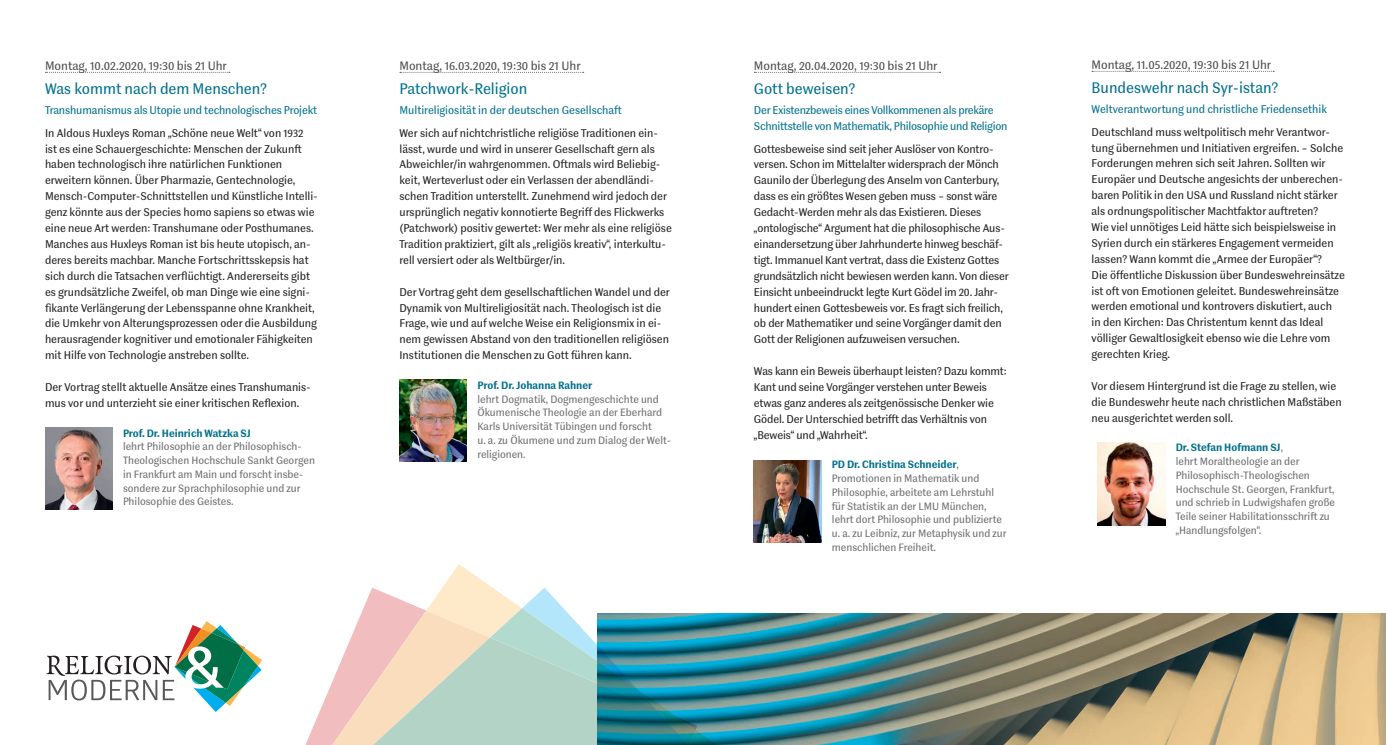
<style>
.page{position:relative;width:1386px;height:745px;background:#fff}
.page>*{position:absolute;margin:0;border:0;box-sizing:border-box;transform-origin:0 0}
.t1{font:15.62px "Contemporary Sans";color:#00708e}
.t2{font:12.5px "Contemporary Sans";color:#4b4c4d}
.t3{font:11.5px/15.9px "Contemporary Sans";color:#231f20}
.t4{font:11.5px/15.9px "Contemporary Sans";letter-spacing:-.01em;color:#00708e}
.t5{font:10.88px/13.8px "Contemporary Sans";color:#6c6d70}
.t6{font:700 10.88px "Contemporary Sans";color:#00708e}
.s1{font-weight:700;color:#00708e}
</style>
<div class="page">
<svg style="left:45px;top:72px;width:185px;height:1px"></svg>
<svg style="left:1092px;top:71px;width:182px;height:1px"></svg>
<svg style="left:400px;top:72px;width:183px;height:1px"></svg>
<svg style="left:754px;top:72px;width:186px;height:1px"></svg>
<img style="left:399px;top:379px;width:68px;height:82px">
<img style="left:1097px;top:442px;width:68px;height:82px">
<img style="left:45px;top:427px;width:67px;height:82px">
<img style="left:754px;top:460px;width:67px;height:82px">
<svg style="left:46px;top:621px;width:213px;height:90px"></svg>
<img style="left:804px;top:613px;width:581px;height:131px">
<svg style="left:443px;top:564px;width:361px;height:180px"></svg>
<svg style="left:363px;top:587px;width:437px;height:157px"></svg>
<svg style="left:259px;top:608px;width:519px;height:136px"></svg>
<svg style="left:261px;top:637px;width:428px;height:107px"></svg>
<p class="t2" style="left:45px;top:59px;width:183px">Montag, 10.02.2020, 19:30 bis 21 Uhr</p>
<h1 class="t1" style="left:45px;top:81px;width:223px">Was kommt nach dem Menschen?</h1>
<p class="t4" style="left:45px;top:102px;width:274px">Transhumanismus als Utopie und technologisches Projekt</p>
<p class="t3" style="left:45px;top:125px;width:274px">In Aldous Huxleys Roman „Schöne neue Welt“ von 1932 ist es eine Schauergeschichte: Menschen der Zukunft haben technologisch ihre natürlichen Funktionen erweitern können. Über Pharmazie, Gentechnologie, Mensch-Computer-Schnittstellen und Künstliche Intelli&shy;genz könnte aus der Species homo sapiens so etwas wie eine neue Art werden: Transhumane oder Posthumanes.<br>Manches aus Huxleys Roman ist bis heute utopisch, an&shy;deres bereits machbar. Manche Fortschrittsskepsis hat sich durch die Tatsachen verflüchtigt. Andererseits gibt es grundsätzliche Zweifel, ob man Dinge wie eine signi&shy;fikante Verlängerung der Lebensspanne ohne Krankheit, die Umkehr von Alterungsprozessen oder die Ausbildung herausragender kognitiver und emotionaler Fähigkeiten mit Hilfe von Technologie anstreben sollte.</p>
<p class="t3" style="left:45px;top:379px;width:267px">Der Vortrag stellt aktuelle Ansätze eines Transhumanis&shy;mus vor und unterzieht sie einer kritischen Reflexion.</p>
<p class="t6" style="left:123px;top:426px;width:129px">Prof. Dr. Heinrich Watzka SJ</p>
<p class="t5" style="left:123px;top:440px;width:193px">lehrt Philosophie an der Philosophisch-Theologischen Hochschule Sankt Georgen in Frankfurt am Main und forscht insbe&shy;sondere zur Sprachphilosophie und zur Philosophie des Geistes.</p>
<p class="t2" style="left:399px;top:59px;width:183px">Montag, 16.03.2020, 19:30 bis 21 Uhr</p>
<h1 class="t1" style="left:399px;top:81px;width:129px">Patchwork-Religion</h1>
<p class="t4" style="left:399px;top:102px;width:224px">Multireligiosität in der deutschen Gesellschaft</p>
<p class="t3" style="left:399px;top:125px;width:274px">Wer sich auf nichtchristliche religiöse Traditionen ein&shy;lässt, wurde und wird in unserer Gesellschaft gern als Abweichler/in wahrgenommen. Oftmals wird Beliebig&shy;keit, Werteverlust oder ein Verlassen der abendländi&shy;schen Tradition unterstellt. Zunehmend wird jedoch der ursprünglich negativ konnotierte Begriff des Flickwerks (Patchwork) positiv gewertet: Wer mehr als eine religiöse Tradition praktiziert, gilt als „religiös kreativ“, interkultu&shy;rell versiert oder als Weltbürger/in.</p>
<p class="t3" style="left:399px;top:284px;width:272px">Der Vortrag geht dem gesellschaftlichen Wandel und der Dynamik von Multireligiosität nach. Theologisch ist die Frage, wie und auf welche Weise ein Religionsmix in ei&shy;nem gewissen Abstand von den traditionellen religiösen Institutionen die Menschen zu Gott führen kann.</p>
<p class="t6" style="left:477px;top:379px;width:116px">Prof. Dr. Johanna Rahner</p>
<p class="t5" style="left:477px;top:392px;width:194px">lehrt Dogmatik, Dogmengeschichte und Ökumenische Theologie an der Eberhard Karls Universität Tübingen und forscht<br>u. a. zu Ökumene und zum Dialog der Welt&shy;religionen.</p>
<p class="t2" style="left:754px;top:59px;width:185px">Montag, 20.04.2020, 19:30 bis 21 Uhr</p>
<h1 class="t1" style="left:754px;top:81px;width:103px">Gott beweisen?</h1>
<p class="t4" style="left:754px;top:102px;width:255px">Der Existenzbeweis eines Vollkommenen als prekäre<br>Schnittstelle von Mathematik, Philosophie und Religion</p>
<p class="t3" style="left:754px;top:141px;width:256px">Gottesbeweise sind seit jeher Auslöser von Kontro&shy;versen. Schon im Mittelalter widersprach der Mönch Gaunilo der Überlegung des Anselm von Canterbury, dass es ein größtes Wesen geben muss – sonst wäre Gedacht-Werden mehr als das Existieren. Dieses „ontologische“ Argument hat die philosophische Aus&shy;einandersetzung über Jahrhunderte hinweg beschäf&shy;tigt. Immanuel Kant vertrat, dass die Existenz Gottes grundsätzlich nicht bewiesen werden kann. Von dieser Einsicht unbeeindruckt legte Kurt Gödel im 20. Jahr&shy;hundert einen Gottesbeweis vor. Es fragt sich freilich, ob der Mathematiker und seine Vorgänger damit den Gott der Religionen aufzuweisen versuchen.</p>
<p class="t3" style="left:754px;top:363px;width:254px">Was kann ein Beweis überhaupt leisten? Dazu kommt:<br>Kant und seine Vorgänger verstehen unter Beweis etwas ganz anderes als zeitgenössische Denker wie Gödel. Der Unterschied betrifft das Verhältnis von „Beweis“ und „Wahrheit“.</p>
<p class="t5" style="left:832px;top:458px;width:176px"><span class="s1">PD Dr. Christina Schneider</span>, Promotionen in Mathematik und Philosophie, arbeitete am Lehrstuhl für Statistik an der LMU München, lehrt dort Philosophie und publizierte u. a. zu Leibniz, zur Metaphysik und zur menschlichen Freiheit.</p>
<p class="t2" style="left:1091px;top:58px;width:181px">Montag, 11.05.2020, 19:30 bis 21 Uhr</p>
<h1 class="t1" style="left:1091px;top:80px;width:188px">Bundeswehr nach Syr-istan?</h1>
<p class="t4" style="left:1091px;top:101px;width:237px">Weltverantwortung und christliche Friedensethik</p>
<p class="t3" style="left:1091px;top:124px;width:255px">Deutschland muss weltpolitisch mehr Verantwor&shy;tung übernehmen und Initiativen ergreifen. – Solche Forderungen mehren sich seit Jahren. Sollten wir Europäer und Deutsche angesichts der unberechen&shy;baren Politik in den USA und Russland nicht stärker als ordnungspolitischer Machtfaktor auftreten?<br>Wie viel unnötiges Leid hätte sich beispielsweise in Syrien durch ein stärkeres Engagement vermeiden lassen? Wann kommt die „Armee der Europäer“?<br>Die öffentliche Diskussion über Bundeswehreinsätze ist oft von Emotionen geleitet. Bundeswehreinsätze werden emotional und kontrovers diskutiert, auch<br>in den Kirchen: Das Christentum kennt das Ideal völliger Gewaltlosigkeit ebenso wie die Lehre vom gerechten Krieg.</p>
<p class="t3" style="left:1091px;top:378px;width:251px">Vor diesem Hintergrund ist die Frage zu stellen, wie die Bundeswehr heute nach christlichen Maßstäben neu ausgerichtet werden soll.</p>
<p class="t5" style="left:1175px;top:441px;width:161px"><span class="s1">Dr. Stefan Hofmann SJ</span>,<br>lehrt Moraltheologie an der<br>Philosophisch-Theologischen<br>Hochschule St. Georgen, Frankfurt, und schrieb in Ludwigshafen große<br>Teile seiner Habilitationsschrift zu „Handlungsfolgen“.</p>
</div>
